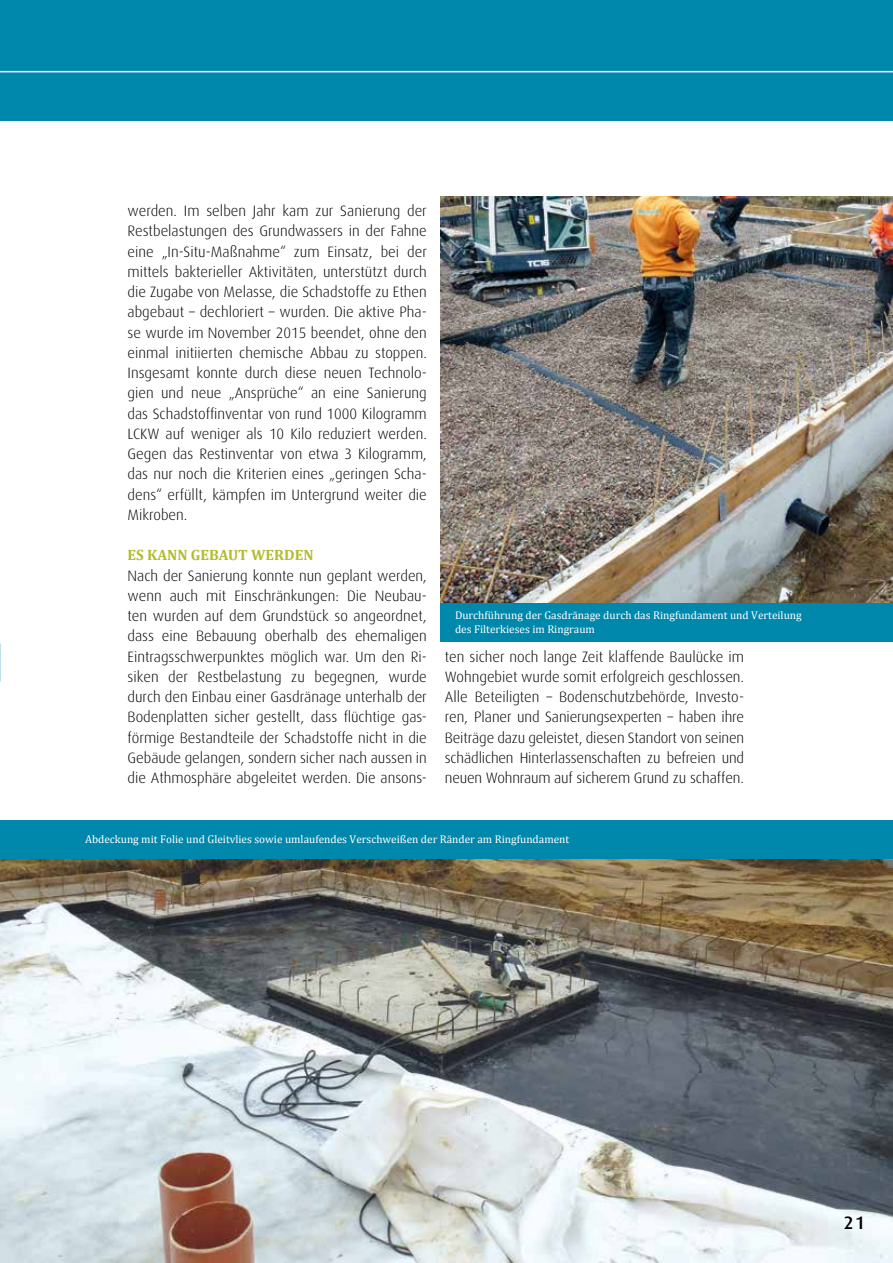
<style>
.page{position:relative;width:893px;height:1263px;background:#fff}
.page>*{position:absolute;margin:0;border:0;box-sizing:border-box;transform-origin:0 0}
.t1{font:500 18px "Dax";color:#000}
.t2{font:300 15px/20.2px "Dax";color:#000;text-align:justify}
.t3{font:700 15px "Cambria";color:#b1bc2b}
.t4{font:11.25px/13.5px "Cambria";color:#fff}
</style>
<div class="page">
<div style="left:0;top:0;width:893px;height:121px;background:#0088ac"></div>
<img style="left:0;top:859px;width:893px;height:404px">
<img style="left:440px;top:196px;width:453px;height:407px">
<div style="left:440px;top:603px;width:453px;height:38px;background:#0088ac"></div>
<div style="left:0;top:821px;width:893px;height:38px;background:#0088ac"></div>
<hr style="left:0;top:71px;width:893px;height:1px;background:#fff">
<p class="t2" style="left:128px;top:201px;width:301px">werden. Im selben Jahr kam zur Sanierung der Restbelastungen des Grundwassers in der Fahne eine „In-Situ-Maßnahme“ zum Einsatz, bei der mittels bakterieller Aktivitäten, unterstützt durch die Zugabe von Melasse, die Schadstoffe zu Ethen abgebaut – dechloriert – wurden. Die aktive Pha&shy;se wurde im November 2015 beendet, ohne den einmal initiierten chemische Abbau zu stoppen.<br>Insgesamt konnte durch diese neuen Technolo&shy;gien und neue „Ansprüche“ an eine Sanierung das Schadstoffinventar von rund 1000 Kilogramm LCKW auf weniger als 10 Kilo reduziert werden.<br>Gegen das Restinventar von etwa 3 Kilogramm, das nur noch die Kriterien eines „geringen Scha&shy;dens“ erfüllt, kämpfen im Untergrund weiter die Mikroben.</p>
<p class="t3" style="left:128px;top:546px;width:187px">ES KANN GEBAUT WERDEN</p>
<p class="t2" style="left:128px;top:565px;width:301px">Nach der Sanierung konnte nun geplant werden, wenn auch mit Einschränkungen: Die Neubau&shy;ten wurden auf dem Grundstück so angeordnet, dass eine Bebauung oberhalb des ehemaligen Eintragsschwerpunktes möglich war. Um den Ri&shy;siken der Restbelastung zu begegnen, wurde durch den Einbau einer Gasdränage unterhalb der Bodenplatten sicher gestellt, dass flüchtige gas&shy;förmige Bestandteile der Schadstoffe nicht in die Gebäude gelangen, sondern sicher nach aussen in die Athmosphäre abgeleitet werden. Die ansons-</p>
<p class="t4" style="left:455px;top:608px;width:348px">Durchführung der Gasdränage durch das Ringfundament und Verteilung des Filterkieses im Ringraum</p>
<p class="t2" style="left:445px;top:646px;width:301px">ten sicher noch lange Zeit klaffende Baulücke im Wohngebiet wurde somit erfolgreich geschlossen.<br>Alle Beteiligten – Bodenschutzbehörde, Investo&shy;ren, Planer und Sanierungsexperten – haben ihre Beiträge dazu geleistet, diesen Standort von seinen schädlichen Hinterlassenschaften zu befreien und neuen Wohnraum auf sicherem Grund zu schaffen.</p>
<p class="t4" style="left:85px;top:833px;width:486px">Abdeckung mit Folie und Gleitvlies sowie umlaufendes Verschweißen der Ränder am Ringfundament</p>
<p class="t1" style="left:844px;top:1212px;width:23px">21</p>
</div>
